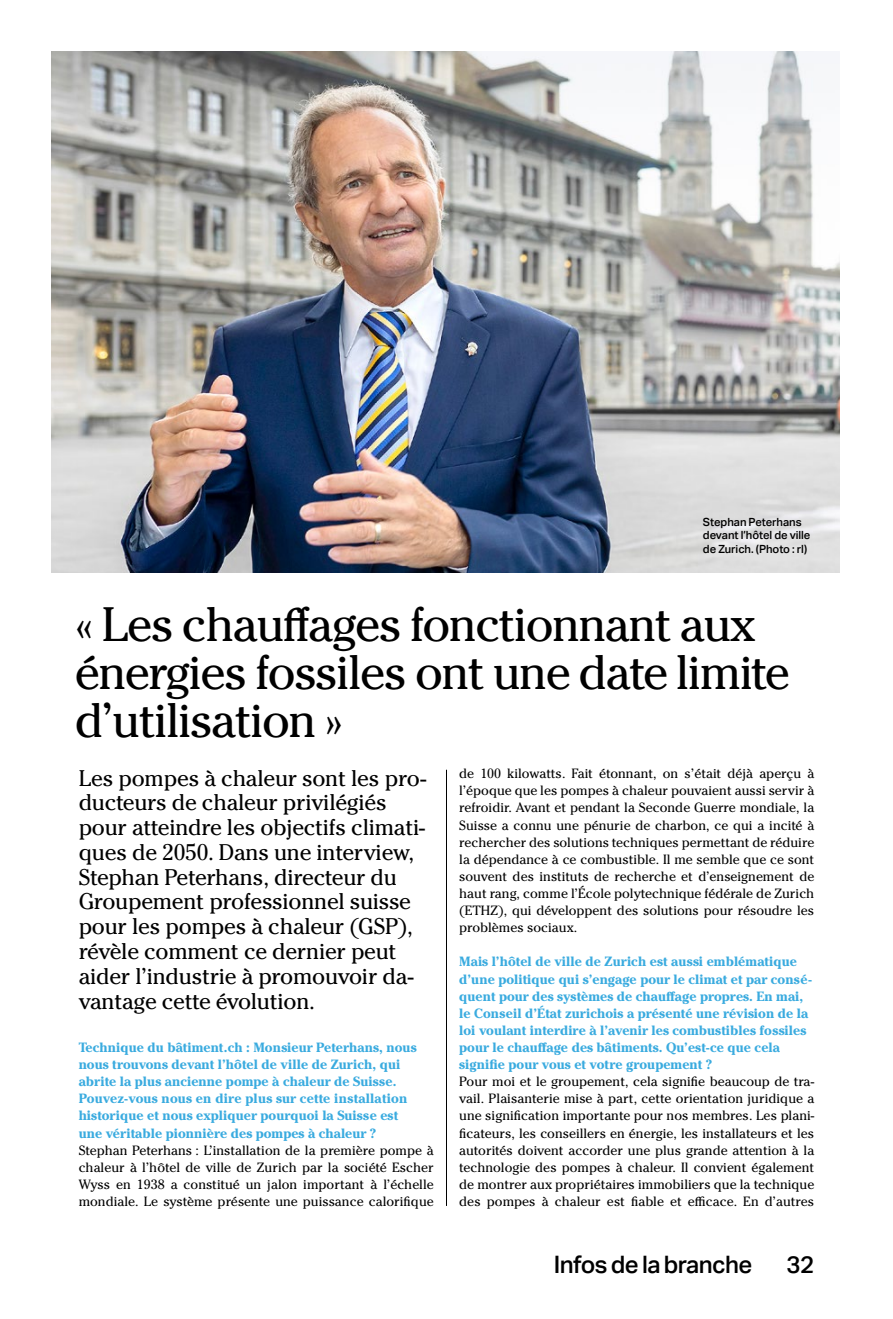
<style>
.page{position:relative;width:893px;height:1319px;background:#fff}
.page>*{position:absolute;margin:0;border:0;box-sizing:border-box;transform-origin:0 0}
._0_Titel{font:48px/48px "Cheltenham Pro";letter-spacing:-.03em;color:#000}
.t1{font:500 24px "Aktiv Grotesk";letter-spacing:-.025em;color:#000}
._0_Lead_15pt{font:22.5px/24.8px "Cheltenham Pro";letter-spacing:-.01em;color:#000}
._0_Lauftext{font:13.35px/17.1px "Cheltenham Pro";color:#000;text-align:justify}
._0_Text_Bold_Blau{font:700 13.35px/17.1px "Cheltenham Pro";color:#3aabdf}
._0_Legende{font:500 11.25px/13.6px "Aktiv Grotesk";letter-spacing:-.005em;color:#000}
</style>
<div class="page">
<img style="left:51px;top:51px;width:789px;height:521px">
<hr style="left:446px;top:769px;width:1px;height:436px;background:#000">
<p class="_0_Legende" style="left:703px;top:515px;width:109px">Stephan Peterhans devant l’hôtel de ville de Zurich. (Photo : rl)</p>
<p class="_0_Titel" style="left:75px;top:599px;width:716px">« Les chauffages fonctionnant aux énergies fossiles ont une date limite d’utilisation »</p>
<p class="_0_Lead_15pt" style="left:79px;top:765px;width:349px">Les pompes à chaleur sont les pro&shy;ducteurs de chaleur privilégiés pour atteindre les objectifs climati&shy;ques de 2050. Dans une interview,<br>Stephan Peterhans, directeur du<br>Groupement professionnel suisse pour les pompes à chaleur (GSP), révèle comment ce dernier peut aider l’industrie à promouvoir da&shy;vantage cette évolution.</p>
<p class="_0_Text_Bold_Blau" style="left:79px;top:1038px;width:339px">Technique du bâtiment.ch : Monsieur Peterhans, nous nous trouvons devant l’hôtel de ville de Zurich, qui abrite la plus ancienne pompe à chaleur de Suisse.<br>Pouvez-vous nous en dire plus sur cette installation historique et nous expliquer pourquoi la Suisse est une véritable pionnière des pompes à chaleur ?</p>
<p class="_0_Lauftext" style="left:79px;top:1140px;width:357px">Stephan Peterhans : L’installation de la première pompe à chaleur à l’hôtel de ville de Zurich par la société Escher Wyss en 1938 a constitué un jalon important à l’échelle mondiale. Le système présente une puissance calorifique</p>
<p class="_0_Lauftext" style="left:459px;top:764px;width:357px">de 100 kilowatts. Fait étonnant, on s’était déjà aperçu à l’époque que les pompes à chaleur pouvaient aussi servir à refroidir. Avant et pendant la Seconde Guerre mondiale, la Suisse a connu une pénurie de charbon, ce qui a incité à rechercher des solutions techniques permettant de réduire la dépendance à ce combustible. Il me semble que ce sont souvent des instituts de recherche et d’enseignement de haut rang, comme l’École polytechnique fédérale de Zurich (ETHZ), qui développent des solutions pour résoudre les problèmes sociaux.</p>
<p class="_0_Text_Bold_Blau" style="left:459px;top:952px;width:354px">Mais l’hôtel de ville de Zurich est aussi emblématique d’une politique qui s’engage pour le climat et par consé&shy;quent pour des systèmes de chauffage propres. En mai, le Conseil d’État zurichois a présenté une révision de la loi voulant interdire à l’avenir les combustibles fossiles pour le chauffage des bâtiments. Qu’est-ce que cela signifie pour vous et votre groupement ?</p>
<p class="_0_Lauftext" style="left:459px;top:1072px;width:357px">Pour moi et le groupement, cela signifie beaucoup de tra&shy;vail. Plaisanterie mise à part, cette orientation juridique a une signification importante pour nos membres. Les plani&shy;ficateurs, les conseillers en énergie, les installateurs et les autorités doivent accorder une plus grande attention à la technologie des pompes à chaleur. Il convient également de montrer aux propriétaires immobiliers que la technique des pompes à chaleur est fiable et efficace. En d’autres</p>
<p class="t1" style="left:554px;top:1249px;width:200px">Infos de la branche</p>
<p class="t1" style="left:786px;top:1249px;width:29px">32</p>
</div>
